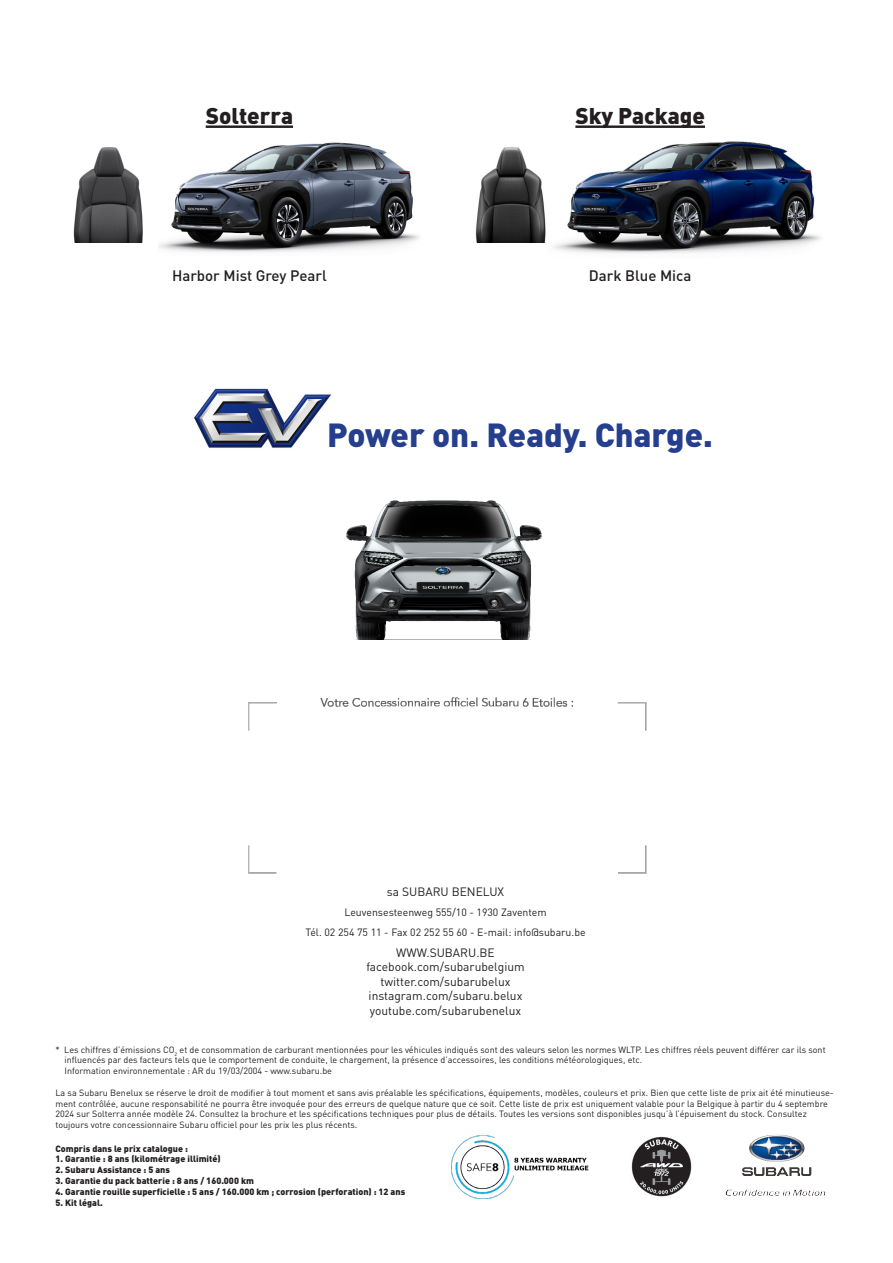
<style>
.page{position:relative;width:893px;height:1263px;background:#fff}
.page>*{position:absolute;margin:0;border:0;box-sizing:border-box;transform-origin:0 0}
.t1{font:900 33px "DIN";color:#253f8e}
.t2{font:900 22.5px "DIN";color:#231f20}
.t3{font:500 15px "DIN Pro";color:#231f20}
.t4{font:12px "DIN Pro";color:#231f20}
.t5{font:10.5px "DIN Pro";color:#231f20}
.t6{font:9px/10.8px "DIN Pro";color:#231f20}
.t7{font:900 9px "DIN";color:#231f20}
</style>
<div class="page">
<hr style="left:206px;top:125px;width:87px;height:3px;background:#231f20">
<hr style="left:575px;top:125px;width:130px;height:3px;background:#231f20">
<img style="left:73px;top:147px;width:70px;height:95px">
<img style="left:158px;top:142px;width:261px;height:110px">
<img style="left:475px;top:147px;width:71px;height:95px">
<img style="left:554px;top:141px;width:267px;height:112px">
<img style="left:725px;top:1134px;width:101px;height:62px">
<img style="left:631px;top:1136px;width:61px;height:61px">
<img style="left:194px;top:388px;width:138px;height:60px">
<img style="left:347px;top:500px;width:194px;height:140px">
<img style="left:248px;top:697px;width:399px;height:177px">
<img style="left:452px;top:1135px;width:137px;height:63px">
<p class="t2" style="left:206px;top:101px;width:89px">Solterra</p>
<p class="t2" style="left:575px;top:101px;width:131px">Sky Package</p>
<p class="t3" style="left:172px;top:264px;width:156px">Harbor Mist Grey Pearl</p>
<p class="t3" style="left:589px;top:264px;width:104px">Dark Blue Mica</p>
<p class="t1" style="left:327px;top:413px;width:387px">Power on. Ready. Charge.</p>
<p class="t4" style="left:387px;top:883px;width:119px">sa SUBARU BENELUX</p>
<p class="t5" style="left:344px;top:905px;width:204px">Leuvensesteenweg 555/10 - 1930 Zaventem</p>
<p class="t5" style="left:305px;top:925px;width:282px">Tél. 02 254 75 11 - Fax 02 252 55 60 - E-mail: info@subaru.be</p>
<p class="t4" style="left:396px;top:944px;width:100px">WWW.SUBARU.BE</p>
<p class="t4" style="left:366px;top:959px;width:160px">facebook.com/subarubelgium</p>
<p class="t4" style="left:381px;top:973px;width:131px">twitter.com/subarubelux</p>
<p class="t4" style="left:369px;top:988px;width:155px">instagram.com/subaru.belux</p>
<p class="t4" style="left:370px;top:1002px;width:153px">youtube.com/subarubenelux</p>
<p class="t6" style="left:56px;top:1043px;width:772px">* Les chiffres d’émissions CO<sub>2</sub> et de consommation de carburant mentionnées pour les véhicules indiqués sont des valeurs selon les normes WLTP. Les chiffres réels peuvent différer car ils sont</p>
<p class="t6" style="left:64px;top:1054px;width:579px">influencés par des facteurs tels que le comportement de conduite, le chargement, la présence d’accessoires, les conditions météorologiques, etc.</p>
<p class="t6" style="left:64px;top:1065px;width:269px">Information environnementale : AR du 19/03/2004 - www.subaru.be</p>
<p class="t6" style="left:56px;top:1087px;width:780px">La sa Subaru Benelux se réserve le droit de modifier à tout moment et sans avis préalable les spécifications, équipements, modèles, couleurs et prix. Bien que cette liste de prix ait été minutieuse&shy;ment contrôlée, aucune responsabilité ne pourra être invoquée pour des erreurs de quelque nature que ce soit. Cette liste de prix est uniquement valable pour la Belgique à partir du 4 septembre 2024 sur Solterra année modèle 24. Consultez la brochure et les spécifications techniques pour plus de détails. Toutes les versions sont disponibles jusqu’à l’épuisement du stock. Consultez toujours votre concessionnaire Subaru officiel pour les prix les plus récents.</p>
<p class="t7" style="left:56px;top:1142px;width:134px">Compris dans le prix catalogue :</p>
<p class="t7" style="left:56px;top:1153px;width:167px">1. Garantie : 8 ans (kilométrage illimité)</p>
<p class="t7" style="left:56px;top:1164px;width:116px">2. Subaru Assistance : 5 ans</p>
<p class="t7" style="left:56px;top:1174px;width:200px">3. Garantie du pack batterie : 8 ans / 160.000 km</p>
<p class="t7" style="left:56px;top:1185px;width:351px">4. Garantie rouille superficielle : 5 ans / 160.000 km ; corrosion (perforation) : 12 ans</p>
<p class="t7" style="left:56px;top:1196px;width:49px">5. Kit légal.</p>
</div>
